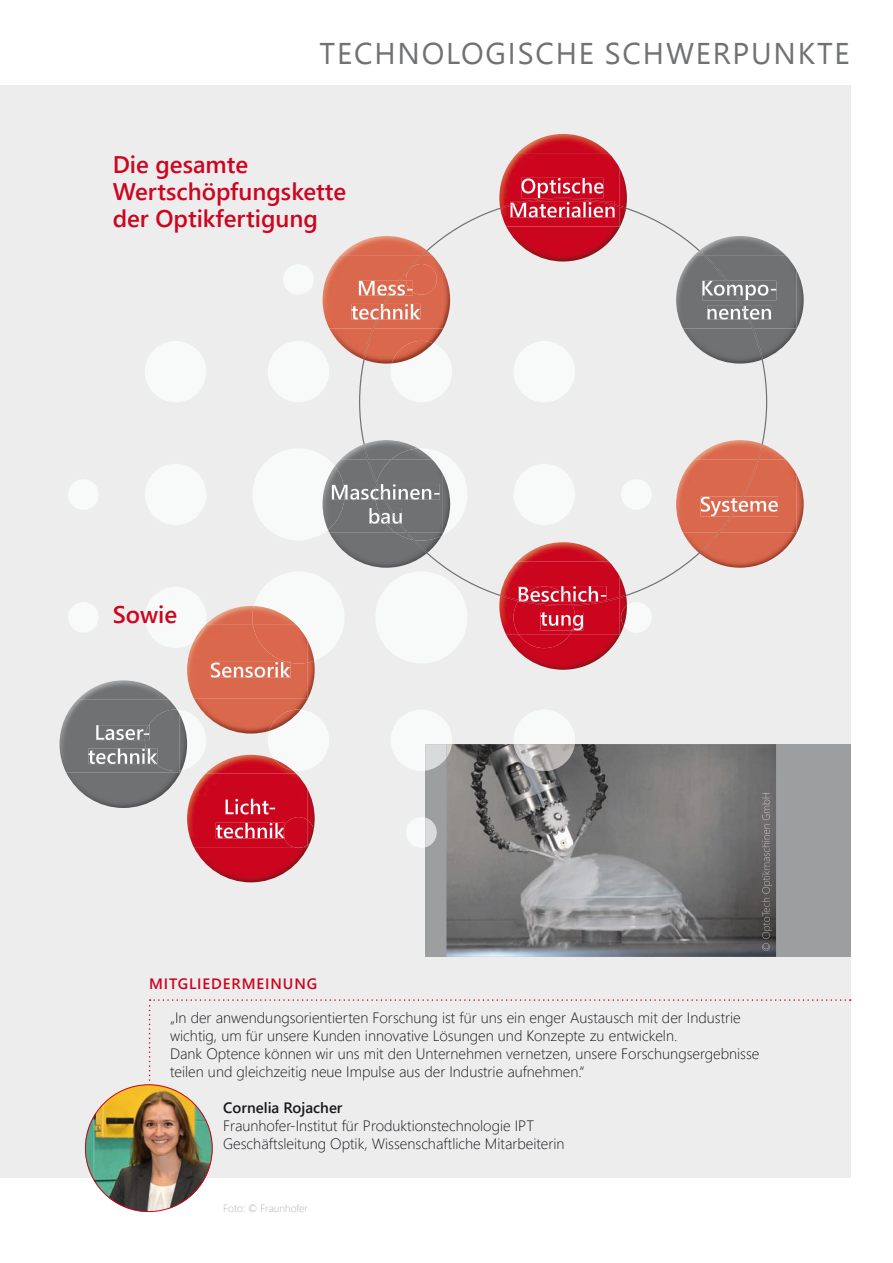
<style>
.page{position:relative;width:893px;height:1263px;background:#fff}
.page>*{position:absolute;margin:0;border:0;box-sizing:border-box;transform-origin:0 0}
.t1{font:30px "Segoe UI";letter-spacing:.06em;color:#707173}
.t2{font:600 24px/27px "Segoe UI";color:#cd051f}
.t3{font:300 15px/18px "Segoe UI";color:#1a171c}
.t4{font:600 15px "Segoe UI";letter-spacing:.06em;color:#cd051f}
.t5{font:600 15px "Segoe UI";color:#1a171c}
.t6{font:300 10.5px "Segoe UI";color:#b1b3b4}
</style>
<div class="page">
<div style="left:0;top:85px;width:850px;height:1093px;background:#ededee"></div>
<div style="left:425px;top:744px;width:425px;height:213px;background:#9d9ea0"></div>
<img style="left:446px;top:744px;width:330px;height:213px">
<svg style="left:145px;top:587px;width:61px;height:61px"></svg>
<svg style="left:180px;top:710px;width:26px;height:58px"></svg>
<div style="left:145px;top:464px;width:61px;height:61px;background:#f8f9f9;border-radius:50%"></div>
<div style="left:68px;top:479px;width:31px;height:31px;background:#f8f9f9;border-radius:50%"></div>
<div style="left:145px;top:341px;width:61px;height:61px;background:#f8f9f9;border-radius:50%"></div>
<div style="left:68px;top:602px;width:31px;height:31px;background:#f8f9f9;border-radius:50%"></div>
<div style="left:283px;top:264px;width:31px;height:31px;background:#f8f9f9;border-radius:50%"></div>
<div style="left:268px;top:341px;width:61px;height:61px;background:#f8f9f9;border-radius:50%"></div>
<svg style="left:514px;top:710px;width:61px;height:34px"></svg>
<img style="left:514px;top:744px;width:61px;height:27px">
<svg style="left:391px;top:710px;width:61px;height:61px"></svg>
<img style="left:446px;top:744px;width:6px;height:14px">
<svg style="left:406px;top:817px;width:31px;height:31px"></svg>
<svg style="left:253px;top:449px;width:75px;height:91px"></svg>
<svg style="left:268px;top:715px;width:61px;height:56px"></svg>
<div style="left:375px;top:571px;width:92px;height:92px;background:#f8f9f9;border-radius:50%"></div>
<img style="left:762px;top:793px;width:10px;height:158px">
<svg style="left:359px;top:208px;width:408px;height:392px"></svg>
<img style="left:694px;top:236px;width:91px;height:19px">
<svg style="left:699px;top:250px;width:6px;height:5px"></svg>
<img style="left:683px;top:270px;width:121px;height:94px">
<img style="left:752px;top:329px;width:11px;height:31px">
<img style="left:676px;top:255px;width:120px;height:74px">
<img style="left:703px;top:255px;width:51px;height:74px">
<img style="left:702px;top:281px;width:74px;height:19px">
<img style="left:726px;top:281px;width:14px;height:19px">
<img style="left:707px;top:306px;width:64px;height:14px">
<img style="left:742px;top:306px;width:8px;height:14px">
<img style="left:694px;top:440px;width:91px;height:19px">
<img style="left:758px;top:444px;width:5px;height:15px">
<img style="left:683px;top:474px;width:121px;height:94px">
<img style="left:699px;top:533px;width:21px;height:20px">
<img style="left:676px;top:459px;width:120px;height:74px">
<img style="left:718px;top:459px;width:41px;height:74px">
<img style="left:701px;top:497px;width:77px;height:19px">
<img style="left:730px;top:497px;width:14px;height:19px">
<img style="left:341px;top:440px;width:77px;height:19px">
<img style="left:391px;top:448px;width:41px;height:11px">
<img style="left:363px;top:444px;width:5px;height:15px">
<img style="left:329px;top:533px;width:112px;height:35px">
<img style="left:396px;top:474px;width:54px;height:66px">
<img style="left:407px;top:533px;width:20px;height:20px">
<img style="left:328px;top:459px;width:39px;height:74px">
<img style="left:323px;top:466px;width:21px;height:64px">
<img style="left:408px;top:459px;width:35px;height:74px">
<img style="left:367px;top:459px;width:41px;height:74px">
<img style="left:345px;top:484px;width:30px;height:16px">
<img style="left:332px;top:484px;width:13px;height:16px">
<img style="left:375px;top:484px;width:65px;height:16px">
<img style="left:376px;top:484px;width:9px;height:16px">
<img style="left:369px;top:508px;width:8px;height:16px">
<img style="left:377px;top:508px;width:25px;height:16px">
<img style="left:389px;top:508px;width:12px;height:16px">
<img style="left:341px;top:236px;width:91px;height:19px">
<svg style="left:421px;top:250px;width:6px;height:5px"></svg>
<img style="left:329px;top:270px;width:121px;height:94px">
<img style="left:392px;top:341px;width:41px;height:22px">
<img style="left:363px;top:329px;width:11px;height:31px">
<img style="left:323px;top:255px;width:120px;height:74px">
<img style="left:423px;top:264px;width:14px;height:31px">
<img style="left:373px;top:255px;width:50px;height:74px">
<img style="left:359px;top:281px;width:54px;height:15px">
<svg style="left:406px;top:281px;width:7px;height:11px"></svg>
<img style="left:389px;top:281px;width:11px;height:15px">
<img style="left:351px;top:304px;width:69px;height:16px">
<img style="left:376px;top:304px;width:9px;height:16px">
<img style="left:518px;top:134px;width:91px;height:19px">
<img style="left:506px;top:169px;width:121px;height:92px">
<svg style="left:620px;top:206px;width:6px;height:3px"></svg>
<img style="left:499px;top:153px;width:121px;height:74px">
<img style="left:500px;top:198px;width:120px;height:11px">
<img style="left:521px;top:178px;width:83px;height:20px">
<svg style="left:549px;top:198px;width:28px;height:1px"></svg>
<img style="left:510px;top:206px;width:105px;height:12px">
<img style="left:510px;top:202px;width:105px;height:4px">
<img style="left:518px;top:542px;width:91px;height:19px">
<img style="left:506px;top:576px;width:121px;height:94px">
<img style="left:519px;top:635px;width:51px;height:13px">
<svg style="left:620px;top:595px;width:32px;height:38px"></svg>
<img style="left:499px;top:561px;width:121px;height:74px">
<img style="left:513px;top:606px;width:61px;height:29px">
<img style="left:500px;top:595px;width:120px;height:11px">
<img style="left:519px;top:586px;width:87px;height:14px">
<img style="left:519px;top:587px;width:52px;height:13px">
<img style="left:519px;top:600px;width:87px;height:2px">
<img style="left:575px;top:612px;width:8px;height:18px">
<img style="left:540px;top:612px;width:35px;height:18px">
<img style="left:78px;top:680px;width:90px;height:19px">
<img style="left:66px;top:771px;width:115px;height:37px">
<img style="left:180px;top:714px;width:7px;height:57px">
<img style="left:60px;top:699px;width:120px;height:74px">
<img style="left:145px;top:709px;width:35px;height:62px">
<img style="left:96px;top:725px;width:49px;height:15px">
<img style="left:145px;top:725px;width:4px;height:15px">
<img style="left:88px;top:748px;width:58px;height:16px">
<img style="left:146px;top:748px;width:11px;height:16px">
<img style="left:206px;top:606px;width:46px;height:19px">
<img style="left:252px;top:606px;width:2px;height:19px">
<img style="left:194px;top:663px;width:121px;height:70px">
<img style="left:269px;top:709px;width:32px;height:22px">
<img style="left:187px;top:625px;width:120px;height:73px">
<img style="left:193px;top:625px;width:12px;height:18px">
<img style="left:211px;top:662px;width:79px;height:16px">
<svg style="left:254px;top:572px;width:90px;height:91px"></svg>
<img style="left:206px;top:755px;width:90px;height:19px">
<img style="left:274px;top:759px;width:19px;height:11px">
<img style="left:194px;top:789px;width:121px;height:93px">
<img style="left:294px;top:820px;width:20px;height:28px">
<img style="left:187px;top:774px;width:120px;height:73px">
<img style="left:284px;top:817px;width:23px;height:30px">
<img style="left:225px;top:799px;width:50px;height:15px">
<img style="left:216px;top:823px;width:69px;height:15px">
<svg style="left:283px;top:825px;width:2px;height:13px"></svg>
<svg style="left:149px;top:999px;width:702px;height:109px"></svg>
<img style="left:85px;top:1084px;width:128px;height:128px;border-radius:64px">
<h1 class="t1" style="left:320px;top:30px;width:532px">TECHNOLOGISCHE SCHWERPUNKTE</h1>
<h2 class="t2" style="left:113px;top:150px;width:235px">Die gesamte<br>Wertschöpfungskette der Optikfertigung</h2>
<h2 class="t2" style="left:113px;top:601px;width:66px">Sowie</h2>
<p class="t4" style="left:149px;top:971px;width:170px">MITGLIEDERMEINUNG</p>
<p class="t3" style="left:170px;top:1008px;width:591px">„In der anwendungsorientierten Forschung ist für uns ein enger Austausch mit der Industrie wichtig, um für unsere Kunden innovative Lösungen und Konzepte zu entwickeln.<br>Dank Optence können wir uns mit den Unternehmen vernetzen, unsere Forschungsergebnisse teilen und gleichzeitig neue Impulse aus der Industrie aufnehmen.“</p>
<p class="t5" style="left:223px;top:1096px;width:121px">Cornelia Rojacher</p>
<p class="t3" style="left:223px;top:1116px;width:343px">Fraunhofer-Institut für Produktionstechnologie IPT<br>Geschäftsleitung Optik, Wissenschaftliche Mitarbeiterin</p>
<p class="t6" style="left:223px;top:1200px;width:86px">Foto: © Fraunhofer</p>
</div>
